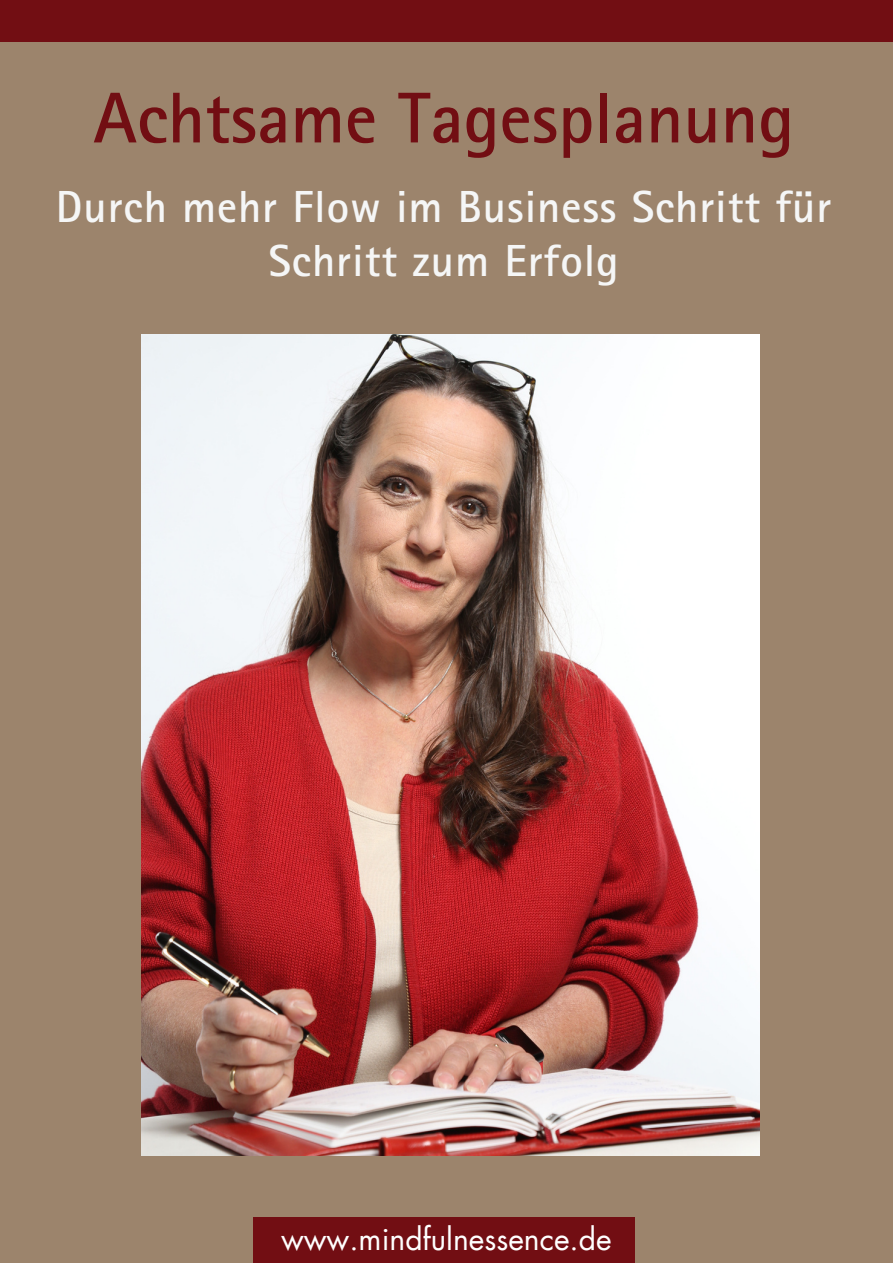
<style>
.page{position:relative;width:893px;height:1264px;background:#fff}
.page>*{position:absolute;margin:0;border:0;box-sizing:border-box;transform-origin:0 0}
.t1{font:700 72px "Rotis Sans Serif Std";color:#720e13}
.t2{font:700 45px/54px "Rotis Sans Serif Std";letter-spacing:.02em;color:#f5f6f6;text-align:center}
.t3{font:30px "Futura Com";color:#fff}
</style>
<div class="page">
<div style="left:0;top:0;width:892px;height:1262px;background:#9c846c"></div>
<div style="left:253px;top:1216px;width:381px;height:46px;background:#720e13"></div>
<img style="left:141px;top:334px;width:618px;height:821px">
<div style="left:0;top:0;width:892px;height:42px;background:#720e13"></div>
<h1 class="t1" style="left:93px;top:93px;width:702px">Achtsame Tagesplanung</h1>
<p class="t2" style="left:56px;top:187px;width:777px">Durch mehr Flow im Business Schritt für<br>Schritt zum Erfolg</p>
<p class="t3" style="left:281px;top:1225px;width:332px">www.mindfulnessence.de</p>
</div>
